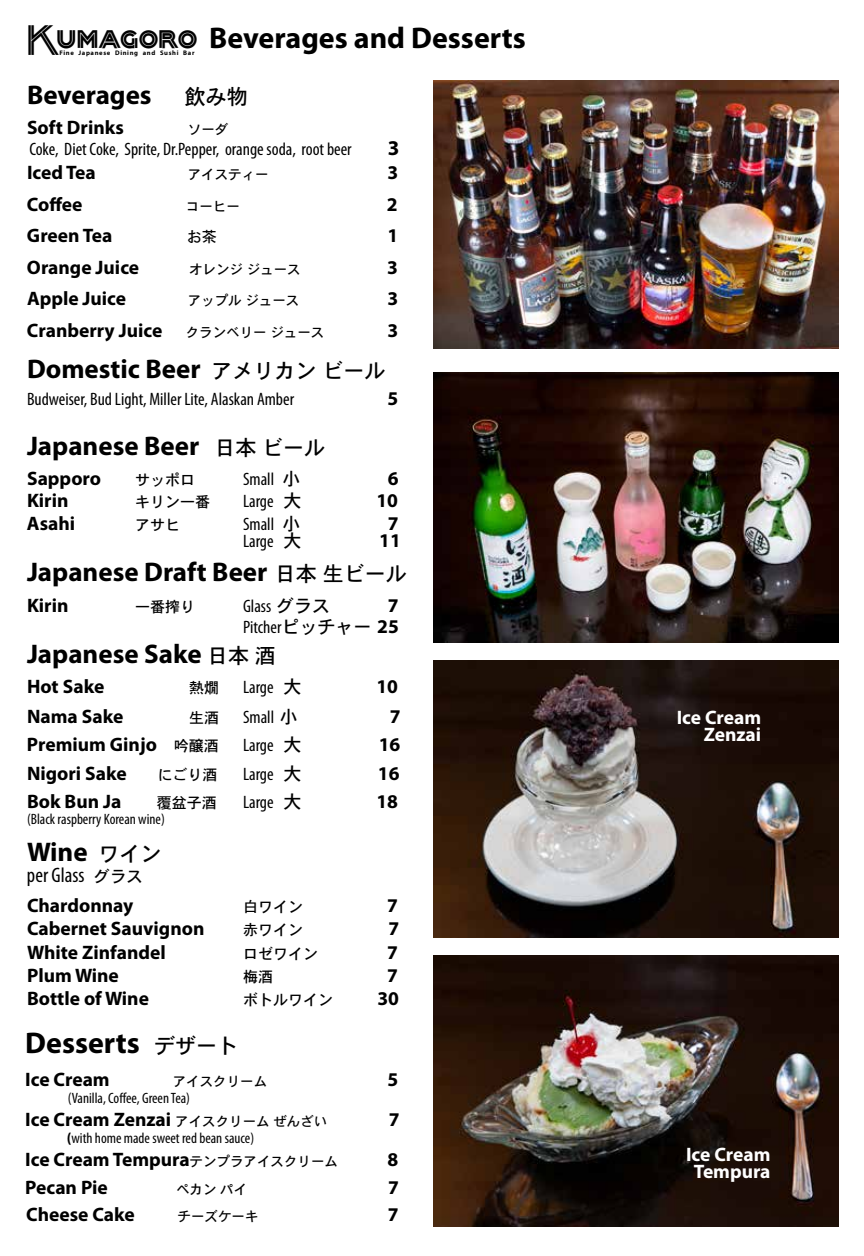
<style>
.page{position:relative;width:864px;height:1256px;background:#fff}
.page>*{position:absolute;margin:0;border:0;box-sizing:border-box;transform-origin:0 0}
.t1{font:700 30px "Myriad Pro";color:#000}
.t2{font:700 27px "Myriad Pro";color:#000}
.t3{font:condensed 21px "Myriad Pro";color:#000}
.t4{font:700 21px "Myriad Pro";color:#000}
.t5{font:700 19.5px "Myriad Pro";color:#000}
.t6{font:700 19.5px/17.2px "Myriad Pro";color:#fff;text-align:right}
.t7{font:condensed 18px "Myriad Pro";color:#000}
.t8{font:condensed 15px "Myriad Pro";color:#000}
.t9{font:15px "Osaka";color:#000}
.t10{font:13.5px "Osaka";color:#000}
.t11{font:700 6.6px "Myriad Pro";letter-spacing:.1em;color:#000}
.s1{font-family:"Packard Clipper NF";font-weight:400;font-size:31.65px}
.s2{font-family:"Osaka";font-weight:400;font-size:21px}
.s3{font-family:"Osaka";font-stretch:normal}
.s4{font-weight:700;font-stretch:normal;font-size:19.5px}
.s5{font-family:"Osaka";font-weight:400;font-size:15px}
.s6{font-family:"Osaka";font-stretch:normal;font-size:16.5px}
.s7{font-family:"Osaka";font-weight:400;font-size:13.5px}
.s8{font-weight:700;font-stretch:normal}
</style>
<div class="page">
<img style="left:433px;top:80px;width:405px;height:268px">
<img style="left:433px;top:372px;width:405px;height:270px">
<img style="left:433px;top:660px;width:406px;height:277px">
<img style="left:433px;top:956px;width:405px;height:270px">
<h1 class="t1" style="left:28px;top:19px;width:500px"><span class="s1">Kumagoro</span> Beverages and Desserts</h1>
<p class="t11" style="left:59px;top:48px;width:137px">Fine Japanese Dining and Sushi Bar</p>
<h2 class="t2" style="left:27px;top:78px;width:222px">Beverages <span class="s2">飲み物</span></h2>
<p class="t5" style="left:27px;top:115px;width:98px">Soft Drinks</p>
<p class="t10" style="left:188px;top:121px;width:42px">ソーダ</p>
<p class="t7" style="left:29px;top:139px;width:324px">Coke, Diet Coke, Sprite, Dr.Pepper, orange soda, root beer</p>
<p class="t4" style="left:388px;top:135px;width:13px">3</p>
<p class="t5" style="left:27px;top:160px;width:70px">Iced Tea</p>
<p class="t10" style="left:188px;top:166px;width:83px">アイスティー</p>
<p class="t5" style="left:388px;top:160px;width:12px">3</p>
<p class="t5" style="left:27px;top:192px;width:57px">Coffee</p>
<p class="t10" style="left:186px;top:197px;width:55px">コーヒー</p>
<p class="t5" style="left:387px;top:192px;width:12px">2</p>
<p class="t5" style="left:27px;top:223px;width:87px">Green Tea</p>
<p class="t9" style="left:187px;top:227px;width:31px">お茶</p>
<p class="t5" style="left:388px;top:223px;width:12px">1</p>
<p class="t5" style="left:27px;top:255px;width:114px">Orange Juice</p>
<p class="t10" style="left:189px;top:260px;width:113px">オレンジジュース</p>
<p class="t5" style="left:387px;top:255px;width:12px">3</p>
<p class="t5" style="left:27px;top:286px;width:101px">Apple Juice</p>
<p class="t10" style="left:188px;top:292px;width:113px">アップルジュース</p>
<p class="t5" style="left:388px;top:286px;width:12px">3</p>
<p class="t5" style="left:27px;top:318px;width:137px">Cranberry Juice</p>
<p class="t10" style="left:186px;top:323px;width:140px">クランベリージュース</p>
<p class="t5" style="left:388px;top:318px;width:12px">3</p>
<h2 class="t2" style="left:27px;top:351px;width:360px">Domestic Beer <span class="s2">アメリカンビール</span></h2>
<p class="t7" style="left:27px;top:388px;width:269px">Budweiser, Bud Light, Miller Lite, Alaskan Amber</p>
<p class="t5" style="left:387px;top:385px;width:12px">5</p>
<h2 class="t2" style="left:27px;top:428px;width:300px">Japanese Beer <span class="s2">日本ビール</span></h2>
<p class="t5" style="left:27px;top:465px;width:76px">Sapporo</p>
<p class="t9" style="left:135px;top:470px;width:61px">サッポロ</p>
<p class="t7" style="left:243px;top:468px;width:59px">Small <span class="s3">小</span></p>
<p class="t5" style="left:388px;top:465px;width:12px">6</p>
<p class="t5" style="left:27px;top:488px;width:43px">Kirin</p>
<p class="t9" style="left:135px;top:492px;width:76px">キリン一番</p>
<p class="t7" style="left:243px;top:490px;width:60px">Large <span class="s3">大</span></p>
<p class="t5" style="left:376px;top:488px;width:23px">10</p>
<p class="t5" style="left:27px;top:511px;width:50px">Asahi</p>
<p class="t9" style="left:135px;top:515px;width:46px">アサヒ</p>
<p class="t7" style="left:243px;top:513px;width:59px">Small <span class="s3">小</span></p>
<p class="t5" style="left:388px;top:511px;width:12px">7</p>
<p class="t7" style="left:243px;top:530px;width:60px">Large <span class="s3">大</span></p>
<p class="t5" style="left:379px;top:527px;width:23px">11</p>
<h2 class="t2" style="left:27px;top:555px;width:381px">Japanese Draft Beer <span class="s2">日本生ビール</span></h2>
<p class="t5" style="left:27px;top:592px;width:43px">Kirin</p>
<p class="t9" style="left:135px;top:596px;width:61px">一番搾り</p>
<p class="t7" style="left:243px;top:594px;width:89px">Glass <span class="s3">グラス</span></p>
<p class="t5" style="left:388px;top:592px;width:12px">7</p>
<p class="t7" style="left:243px;top:615px;width:157px">Pitcher<span class="s3">ピッチャー</span> <span class="s4">25</span></p>
<h2 class="t2" style="left:27px;top:636px;width:250px">Japanese Sake <span class="s2">日本酒</span></h2>
<p class="t5" style="left:27px;top:673px;width:79px">Hot Sake</p>
<p class="t9" style="left:189px;top:677px;width:31px">熱燗</p>
<p class="t7" style="left:243px;top:676px;width:60px">Large <span class="s3">大</span></p>
<p class="t5" style="left:376px;top:673px;width:23px">10</p>
<p class="t5" style="left:27px;top:703px;width:98px">Nama Sake</p>
<p class="t9" style="left:189px;top:707px;width:31px">生酒</p>
<p class="t7" style="left:243px;top:706px;width:56px">Small <span class="s3">小</span></p>
<p class="t5" style="left:390px;top:703px;width:12px">7</p>
<p class="t5" style="left:27px;top:732px;width:193px">Premium Ginjo <span class="s5">吟醸酒</span></p>
<p class="t7" style="left:243px;top:734px;width:60px">Large <span class="s3">大</span></p>
<p class="t5" style="left:379px;top:732px;width:23px">16</p>
<p class="t5" style="left:27px;top:760px;width:101px">Nigori Sake</p>
<p class="t9" style="left:157px;top:764px;width:61px">にごり酒</p>
<p class="t7" style="left:243px;top:763px;width:60px">Large <span class="s3">大</span></p>
<p class="t5" style="left:378px;top:760px;width:23px">16</p>
<p class="t5" style="left:27px;top:788px;width:96px">Bok Bun Ja</p>
<p class="t9" style="left:157px;top:792px;width:61px">覆盆子酒</p>
<p class="t7" style="left:243px;top:790px;width:60px">Large <span class="s3">大</span></p>
<p class="t5" style="left:376px;top:788px;width:23px">18</p>
<p class="t8" style="left:27px;top:810px;width:139px">(Black raspberry Korean wine)</p>
<h2 class="t2" style="left:27px;top:834px;width:136px">Wine <span class="s2">ワイン</span></h2>
<p class="t3" style="left:27px;top:862px;width:118px">per Glass <span class="s6">グラス</span></p>
<p class="t5" style="left:27px;top:892px;width:108px">Chardonnay</p>
<p class="t9" style="left:243px;top:897px;width:61px">白ワイン</p>
<p class="t5" style="left:387px;top:892px;width:12px">7</p>
<p class="t5" style="left:27px;top:916px;width:179px">Cabernet Sauvignon</p>
<p class="t9" style="left:243px;top:920px;width:61px">赤ワイン</p>
<p class="t5" style="left:388px;top:916px;width:12px">7</p>
<p class="t5" style="left:27px;top:939px;width:140px">White Zinfandel</p>
<p class="t9" style="left:243px;top:943px;width:76px">ロゼワイン</p>
<p class="t5" style="left:387px;top:939px;width:12px">7</p>
<p class="t5" style="left:27px;top:962px;width:93px">Plum Wine</p>
<p class="t9" style="left:243px;top:966px;width:31px">梅酒</p>
<p class="t5" style="left:387px;top:962px;width:12px">7</p>
<p class="t5" style="left:27px;top:985px;width:124px">Bottle of Wine</p>
<p class="t9" style="left:243px;top:990px;width:91px">ボトルワイン</p>
<p class="t5" style="left:377px;top:985px;width:23px">30</p>
<h1 class="t1" style="left:25px;top:1023px;width:214px">Desserts <span class="s2">デザート</span></h1>
<p class="t5" style="left:25px;top:1067px;width:86px">Ice Cream</p>
<p class="t10" style="left:173px;top:1072px;width:96px">アイスクリーム</p>
<p class="t5" style="left:388px;top:1067px;width:12px">5</p>
<p class="t8" style="left:68px;top:1088px;width:124px">(Vanilla, Coffee, Green Tea)</p>
<p class="t5" style="left:25px;top:1106px;width:304px">Ice Cream Zenzai <span class="s7">アイスクリームぜんざい</span></p>
<p class="t5" style="left:389px;top:1106px;width:12px">7</p>
<p class="t8" style="left:67px;top:1128px;width:189px"><span class="s8">(</span>with home made sweet red bean sauce)</p>
<p class="t5" style="left:25px;top:1146px;width:314px">Ice Cream Tempura<span class="s7">テンプラアイスクリーム</span></p>
<p class="t5" style="left:388px;top:1146px;width:12px">8</p>
<p class="t5" style="left:25px;top:1174px;width:84px">Pecan Pie</p>
<p class="t10" style="left:176px;top:1180px;width:73px">ペカンパイ</p>
<p class="t5" style="left:388px;top:1174px;width:12px">7</p>
<p class="t5" style="left:26px;top:1202px;width:110px">Cheese Cake</p>
<p class="t10" style="left:178px;top:1208px;width:83px">チーズケーキ</p>
<p class="t5" style="left:388px;top:1202px;width:12px">7</p>
<p class="t6" style="left:677px;top:708px;width:86px">Ice Cream<br>Zenzai</p>
<p class="t6" style="left:686px;top:1144px;width:86px;text-align:center">Ice Cream<br>Tempura</p>
</div>
